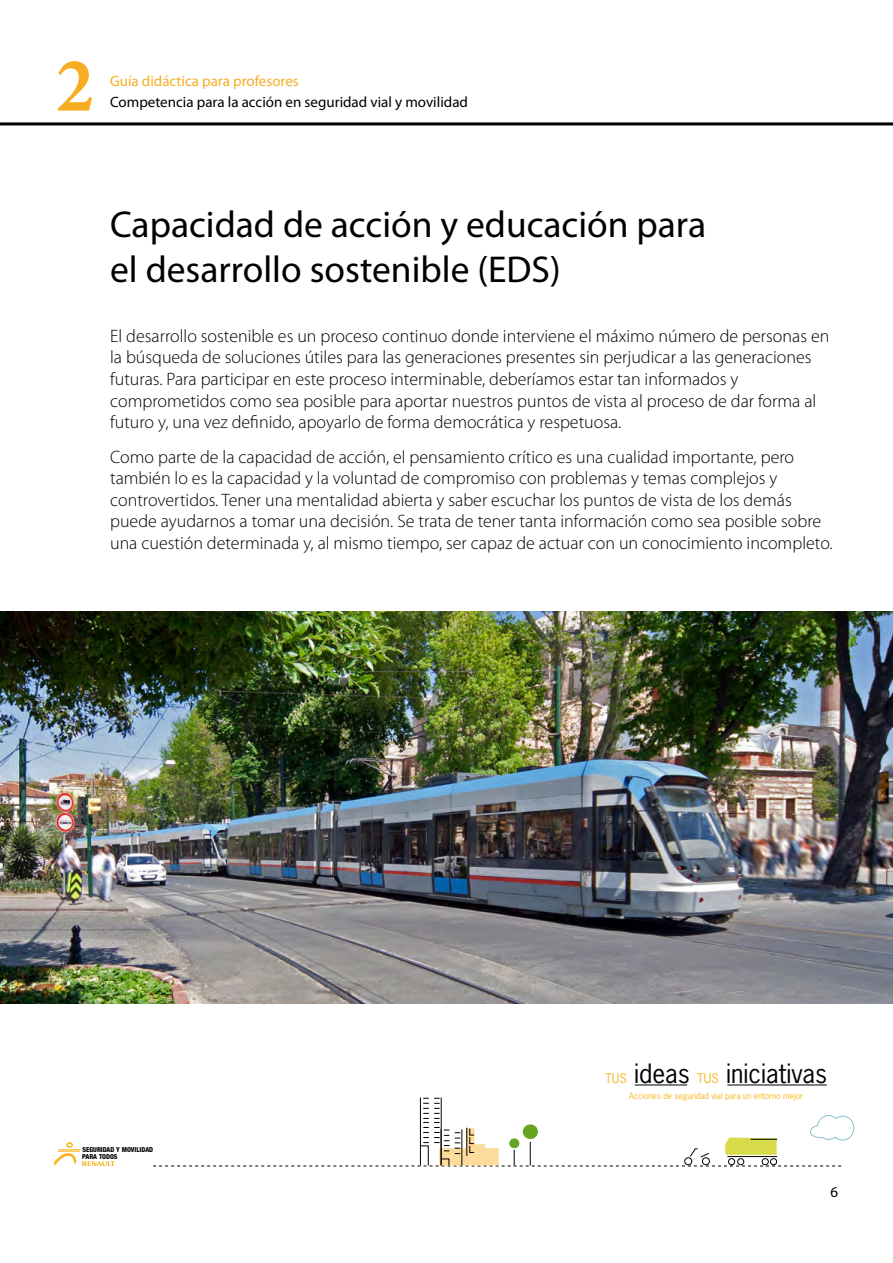
<style>
.page{position:relative;width:893px;height:1263px;background:#fff}
.page>*{position:absolute;margin:0;border:0;box-sizing:border-box;transform-origin:0 0}
.t1{font:700 77.85px "Minion Pro";color:#f7ad21}
.t2{font:37.5px/45px "Myriad Pro";color:#000}
.t3{font:25.05px "News Gothic Std";color:#000}
.t4{font:300 18px/21.6px "Myriad Pro";color:#000}
.t5{font:15px "Myriad Pro";color:#000}
.t6{font:15px "Myriad Pro";color:#f7ad21}
.t7{font:8.4px "News Gothic Std";color:#f9b51d}
.t8{font:800 condensed 6.9px/7.5px "Helvetica Neue LT Std";color:#000}
.s1{font-size:12.6px;color:#f9b51d}
</style>
<div class="page">
<svg style="left:0;top:122px;width:893px;height:3px;background:#252525"></svg>
<hr style="left:635px;top:1085px;width:52px;height:1px;background:#000">
<hr style="left:727px;top:1085px;width:100px;height:1px;background:#000">
<svg style="left:54px;top:1142px;width:61px;height:24px"></svg>
<hr style="left:420px;top:1097px;width:1px;height:68px;background:#000">
<hr style="left:441px;top:1097px;width:1px;height:68px;background:#000">
<svg style="left:153px;top:1098px;width:701px;height:68px"></svg>
<div style="left:510px;top:1139px;width:9px;height:9px;background:#67a420;border-radius:50%"></div>
<div style="left:509px;top:1138px;width:10px;height:10px;border:1px solid #67a420;border-radius:50%"></div>
<img style="left:0;top:611px;width:893px;height:392px">
<h1 class="t1" style="left:55px;top:39px;width:40px">2</h1>
<p class="t6" style="left:110px;top:73px;width:190px">Guía didáctica para profesores</p>
<p class="t5" style="left:110px;top:93px;width:359px">Competencia para la acción en seguridad vial y movilidad</p>
<h2 class="t2" style="left:110px;top:202px;width:597px">Capacidad de acción y educación para el desarrollo sostenible (EDS)</h2>
<p class="t4" style="left:110px;top:325px;width:721px">El desarrollo sostenible es un proceso continuo donde interviene el máximo número de personas en la búsqueda de soluciones útiles para las generaciones presentes sin perjudicar a las generaciones futuras. Para participar en este proceso interminable, deberíamos estar tan informados y comprometidos como sea posible para aportar nuestros puntos de vista al proceso de dar forma al futuro y, una vez definido, apoyarlo de forma democrática y respetuosa.</p>
<p class="t4" style="left:110px;top:446px;width:724px">Como parte de la capacidad de acción, el pensamiento crítico es una cualidad importante, pero también lo es la capacidad y la voluntad de compromiso con problemas y temas complejos y controvertidos. Tener una mentalidad abierta y saber escuchar los puntos de vista de los demás puede ayudarnos a tomar una decisión. Se trata de tener tanta información como sea posible sobre una cuestión determinada y, al mismo tiempo, ser capaz de actuar con un conocimiento incompleto.</p>
<h3 class="t3" style="left:605px;top:1057px;width:223px"><span class="s1">TUS</span> ideas <span class="s1">TUS</span> iniciativas</h3>
<p class="t7" style="left:629px;top:1090px;width:175px">Acciones de seguridad vial para un entorno mejor</p>
<p class="t8" style="left:82px;top:1145px;width:73px">SEGURIDAD Y MOVILIDAD<br>PARA TODOS</p>
<p class="t5" style="left:830px;top:1183px;width:9px">6</p>
</div>
